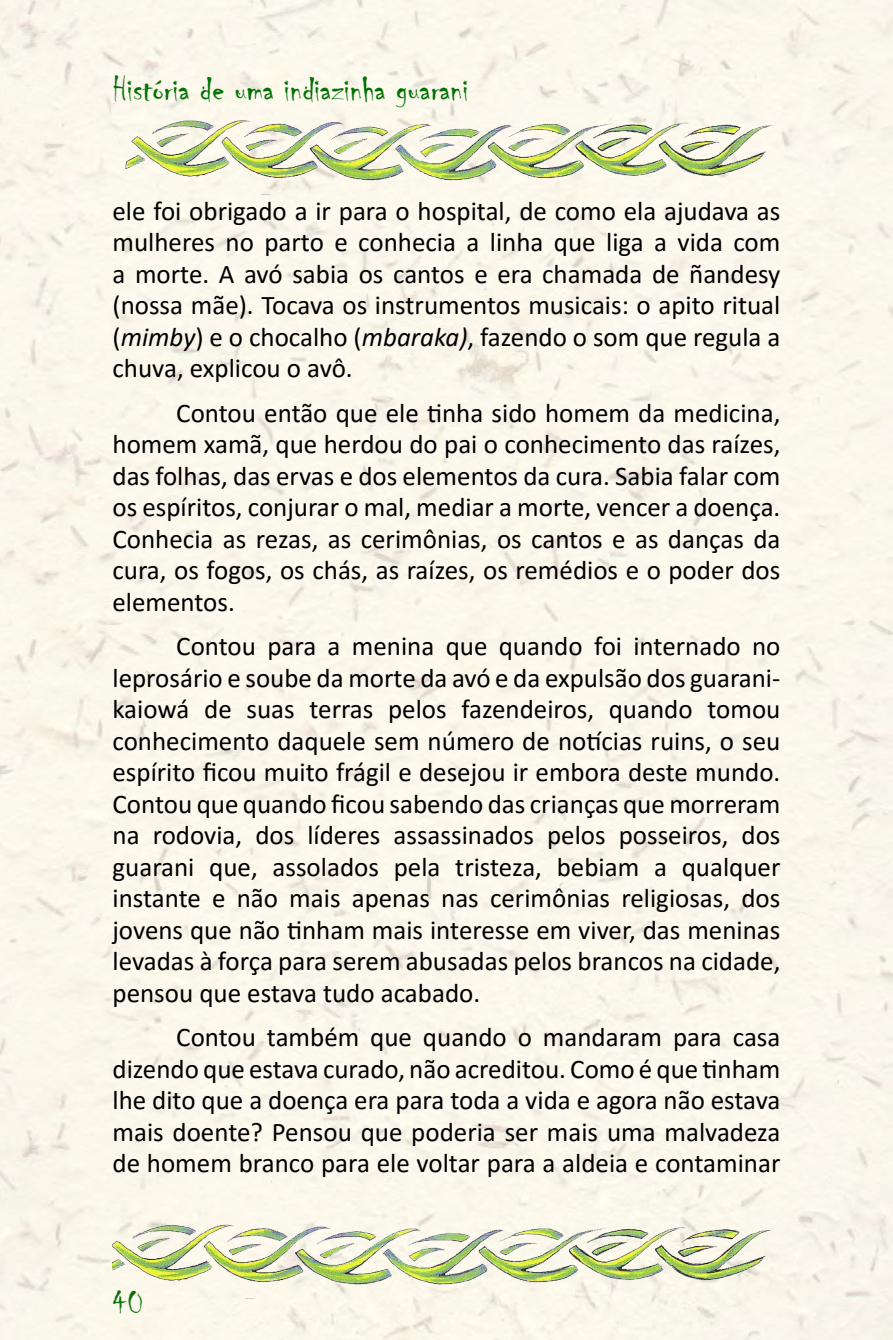
<style>
.page{position:relative;width:893px;height:1340px;background:#fff}
.page>*{position:absolute;margin:0;border:0;box-sizing:border-box;transform-origin:0 0}
.t1{font:36px "Chiller";color:#007102}
.t2{font:33.75px "Chiller";color:#077205}
.t3{font:27px/31.5px "Calibri";color:#000;text-align:justify}
.s1{font-style:italic}
</style>
<div class="page">
<div style="left:0;top:0;width:893px;height:1339px;background:#fbf7eb"></div>
<img style="left:113px;top:1220px;width:667px;height:78px">
<img style="left:113px;top:116px;width:667px;height:78px">
<h1 class="t1" style="left:112px;top:69px;width:358px">História de uma indiazinha guarani</h1>
<p class="t3" style="left:113px;top:194px;width:669px">ele foi obrigado a ir para o hospital, de como ela ajudava as mulheres no parto e conhecia a linha que liga a vida com a morte. A avó sabia os cantos e era chamada de ñandesy (nossa mãe). Tocava os instrumentos musicais: o apito ritual (<span class="s1">mimby</span>) e o chocalho (<span class="s1">mbaraka)</span>, fazendo o som que regula a chuva, explicou o avô.</p>
<p class="t3" style="left:113px;top:396px;width:669px;text-indent:64px">Contou então que ele tinha sido homem da medicina, homem xamã, que herdou do pai o conhecimento das raízes, das folhas, das ervas e dos elementos da cura. Sabia falar com os espíritos, conjurar o mal, mediar a morte, vencer a doença.<br>Conhecia as rezas, as cerimônias, os cantos e as danças da cura, os fogos, os chás, as raízes, os remédios e o poder dos elementos.</p>
<p class="t3" style="left:113px;top:629px;width:669px;text-indent:64px">Contou para a menina que quando foi internado no leprosário e soube da morte da avó e da expulsão dos guarani&shy;kaiowá de suas terras pelos fazendeiros, quando tomou conhecimento daquele sem número de notícias ruins, o seu espírito ficou muito frágil e desejou ir embora deste mundo.<br>Contou que quando ficou sabendo das crianças que morreram na rodovia, dos líderes assassinados pelos posseiros, dos guarani que, assolados pela tristeza, bebiam a qualquer instante e não mais apenas nas cerimônias religiosas, dos jovens que não tinham mais interesse em viver, das meninas levadas à força para serem abusadas pelos brancos na cidade, pensou que estava tudo acabado.</p>
<p class="t3" style="left:113px;top:1020px;width:669px;text-indent:64px">Contou também que quando o mandaram para casa dizendo que estava curado, não acreditou. Como é que tinham lhe dito que a doença era para toda a vida e agora não estava mais doente? Pensou que poderia ser mais uma malvadeza de homem branco para ele voltar para a aldeia e contaminar</p>
<p class="t2" style="left:112px;top:1284px;width:32px">40</p>
</div>
